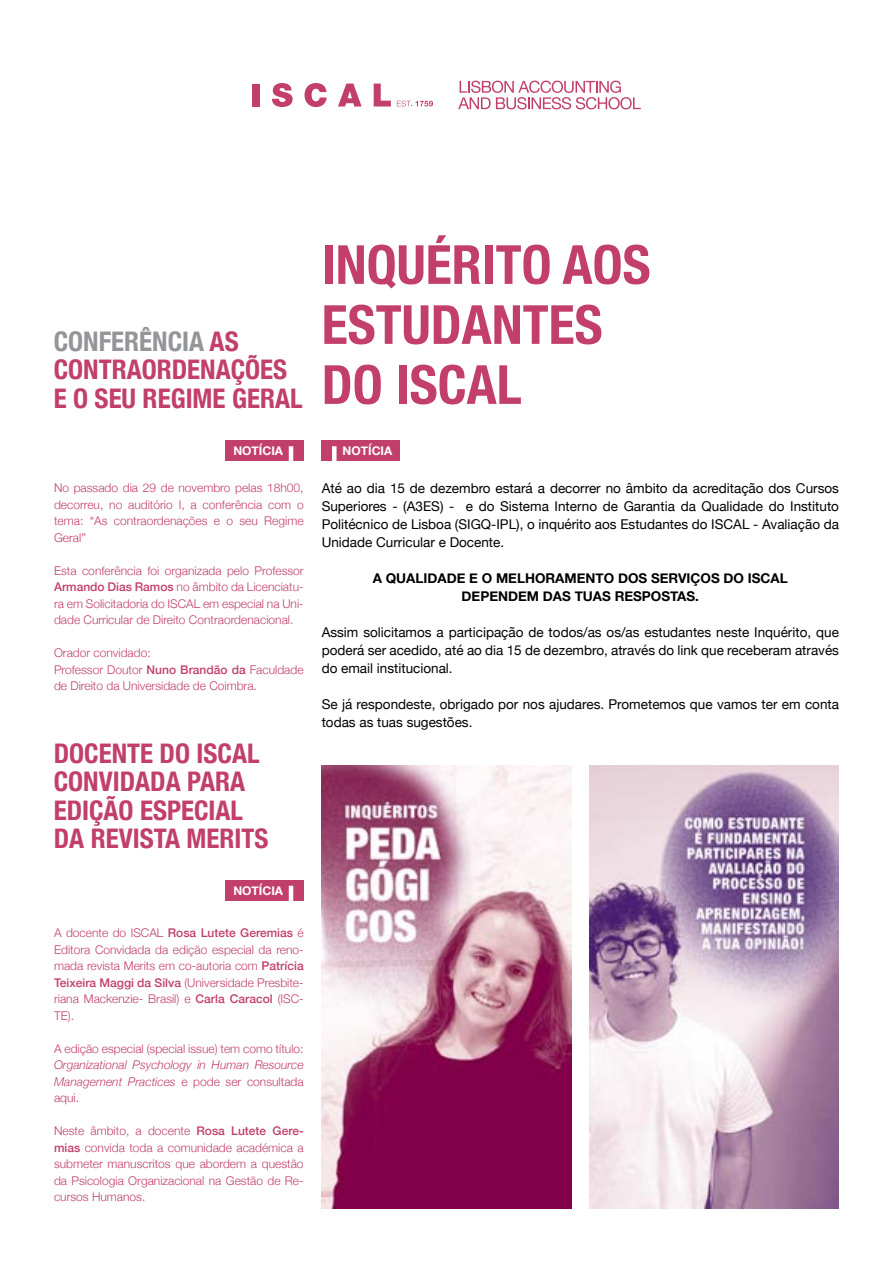
<style>
.page{position:relative;width:893px;height:1263px;background:#fff}
.page>*{position:absolute;margin:0;border:0;box-sizing:border-box;transform-origin:0 0}
.t1{font:700 condensed 54px/60px "Helvetica Neue";color:#c13f6a}
.t2{font:700 condensed 27px/28.5px "Helvetica Neue";color:#c13f6a}
.t3{font:13.5px/18px "Helvetica Neue";color:#000;text-align:justify}
.t4{font:700 13.5px/18px "Helvetica Neue";color:#000;text-align:center}
.t5{font:300 12px/16.5px "Helvetica Neue";color:#c13f6a;text-align:justify}
.t6{font:italic 300 12px/16.5px "Helvetica Neue";color:#c13f6a;text-align:justify}
.t7{font:700 12px "Helvetica Neue";color:#fff}
.s1{color:#939598}
.s2{font-weight:500}
.s3{font-style:normal}
</style>
<div class="page">
<svg style="left:458px;top:81px;width:183px;height:28px"></svg>
<div style="left:252px;top:84px;width:7px;height:22px;background:#c13f6a"></div>
<svg style="left:272px;top:83px;width:21px;height:24px"></svg>
<svg style="left:305px;top:83px;width:22px;height:24px"></svg>
<svg style="left:338px;top:84px;width:24px;height:22px"></svg>
<svg style="left:374px;top:84px;width:17px;height:22px"></svg>
<svg style="left:397px;top:101px;width:36px;height:6px"></svg>
<div style="left:322px;top:440px;width:78px;height:21px;background:#c13f6a"></div>
<div style="left:332px;top:446px;width:5px;height:16px;background:#fff"></div>
<img style="left:322px;top:765px;width:249px;height:444px">
<img style="left:589px;top:765px;width:250px;height:444px">
<div style="left:225px;top:440px;width:79px;height:21px;background:#c13f6a"></div>
<hr style="left:289px;top:446px;width:4px;height:16px;background:#fff">
<div style="left:225px;top:880px;width:79px;height:20px;background:#c13f6a"></div>
<hr style="left:289px;top:886px;width:4px;height:15px;background:#fff">
<h2 class="t2" style="left:54px;top:325px;width:250px"><span class="s1">CONFERÊNCIA</span> AS<br>CONTRAORDENAÇÕES<br>E O SEU REGIME GERAL</h2>
<p class="t7" style="left:233px;top:441px;width:51px">NOTÍCIA</p>
<p class="t5" style="left:54px;top:479px;width:251px">No passado dia 29 de novembro pelas 18h00, decorreu, no auditório I, a conferência com o tema: “As contraordenações e o seu Regime Geral”</p>
<p class="t5" style="left:54px;top:561px;width:251px">Esta conferência foi organizada pelo Professor <span class="s2">Armando Dias Ramos</span> no âmbito da Licenciatu&shy;ra em Solicitadoria do ISCAL em especial na Uni&shy;dade Curricular de Direito Contraordenacional.</p>
<p class="t5" style="left:54px;top:644px;width:251px;text-align:left">Orador convidado:<br>Professor Doutor <span class="s2">Nuno Brandão da</span> Faculdade de Direito da Universidade de Coimbra.</p>
<h2 class="t2" style="left:54px;top:737px;width:216px">DOCENTE DO ISCAL<br>CONVIDADA PARA<br>EDIÇÃO ESPECIAL<br>DA REVISTA MERITS</h2>
<p class="t7" style="left:233px;top:881px;width:51px">NOTÍCIA</p>
<p class="t5" style="left:54px;top:924px;width:251px">A docente do ISCAL <span class="s2">Rosa Lutete Geremias</span> é Editora Convidada da edição especial da reno&shy;mada revista Merits em co-autoria com <span class="s2">Patrícia Teixeira Maggi da Silva</span> (Universidade Presbite&shy;riana Mackenzie- Brasil) e <span class="s2">Carla Caracol</span> (ISC-TE).</p>
<p class="t5" style="left:54px;top:1039px;width:251px">A edição especial (special issue) tem como título:</p>
<p class="t6" style="left:54px;top:1056px;width:251px">Organizational Psychology in Human Resource Management Practices <span class="s3">e pode ser consultada aqui.</span></p>
<p class="t5" style="left:54px;top:1122px;width:251px">Neste âmbito, a docente <span class="s2">Rosa Lutete Gere&shy;mias</span> convida toda a comunidade académica a submeter manuscritos que abordem a questão da Psicologia Organizacional na Gestão de Re&shy;cursos Humanos.</p>
<h1 class="t1" style="left:322px;top:231px;width:330px">INQUÉRITO AOS<br>ESTUDANTES<br>DO ISCAL</h1>
<p class="t7" style="left:343px;top:441px;width:51px">NOTÍCIA</p>
<p class="t3" style="left:322px;top:480px;width:519px">Até ao dia 15 de dezembro estará a decorrer no âmbito da acreditação dos Cursos Superiores - (A3ES) - e do Sistema Interno de Garantia da Qualidade do Instituto Politécnico de Lisboa (SIGQ-IPL), o inquérito aos Estudantes do ISCAL - Avaliação da Unidade Curricular e Docente.</p>
<p class="t4" style="left:373px;top:570px;width:417px">A QUALIDADE E O MELHORAMENTO DOS SERVIÇOS DO ISCAL<br>DEPENDEM DAS TUAS RESPOSTAS.</p>
<p class="t3" style="left:322px;top:624px;width:519px">Assim solicitamos a participação de todos/as os/as estudantes neste Inquérito, que poderá ser acedido, até ao dia 15 de dezembro, através do link que receberam através do email institucional.</p>
<p class="t3" style="left:322px;top:696px;width:519px">Se já respondeste, obrigado por nos ajudares. Prometemos que vamos ter em conta todas as tuas sugestões.</p>
</div>
